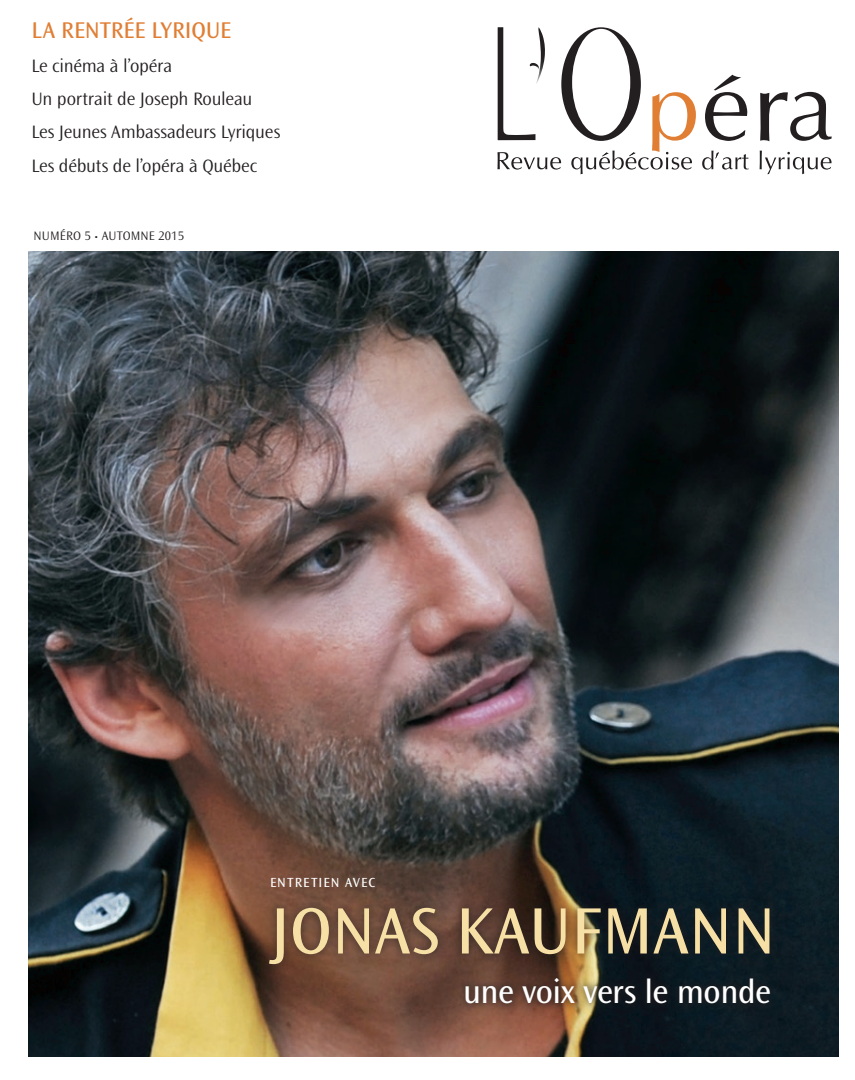
<style>
.page{position:relative;width:855px;height:1080px;background:#fff}
.page>*{position:absolute;margin:0;border:0;box-sizing:border-box;transform-origin:0 0}
.t1{font:68.38px "Ocean Sans Std Opera";color:#f7e0a5}
.t2{font:33.75px "Ocean Sans Std Opera";letter-spacing:-.015em;color:#fff}
.t3{font:23.75px "Ocean Sans Std Opera";letter-spacing:-.005em;color:#e07e34}
.t4{font:300 18.75px/33.1px "Ocean Sans Std Opera";letter-spacing:-.015em;color:#231f20}
.t5{font:13.75px "Ocean Sans Std Opera";letter-spacing:.075em;color:#fff}
.t6{font:300 12.88px "Ocean Sans Std Opera";letter-spacing:.01em;color:#231f20}
.s1{font-size:8.62px}
</style>
<div class="page">
<img style="left:28px;top:252px;width:810px;height:805px">
<svg style="left:760px;top:92px;width:72px;height:49px"></svg>
<svg style="left:705px;top:75px;width:42px;height:66px"></svg>
<svg style="left:760px;top:151px;width:72px;height:23px"></svg>
<svg style="left:702px;top:151px;width:47px;height:19px"></svg>
<svg style="left:497px;top:27px;width:199px;height:147px"></svg>
<div style="left:260px;top:898px;width:519px;height:76px;background:#231f20;opacity:.75"></div>
<div style="left:457px;top:969px;width:322px;height:43px;background:#231f20;opacity:.5"></div>
<p class="t3" style="left:32px;top:17px;width:201px">LA RENTRÉE LYRIQUE</p>
<p class="t4" style="left:31px;top:50px;width:250px">Le cinéma à l’opéra<br>Un portrait de Joseph Rouleau<br>Les Jeunes Ambassadeurs Lyriques<br>Les débuts de l’opéra à Québec</p>
<p class="t6" style="left:34px;top:229px;width:152px">NUMÉRO 5 <span class="s1">•</span> AUTOMNE 2015</p>
<p class="t5" style="left:270px;top:875px;width:107px">ENTRETIEN AVEC</p>
<h1 class="t1" style="left:270px;top:893px;width:507px">JONAS KAUFMANN</h1>
<h2 class="t2" style="left:463px;top:973px;width:310px">une voix vers le monde</h2>
</div>
